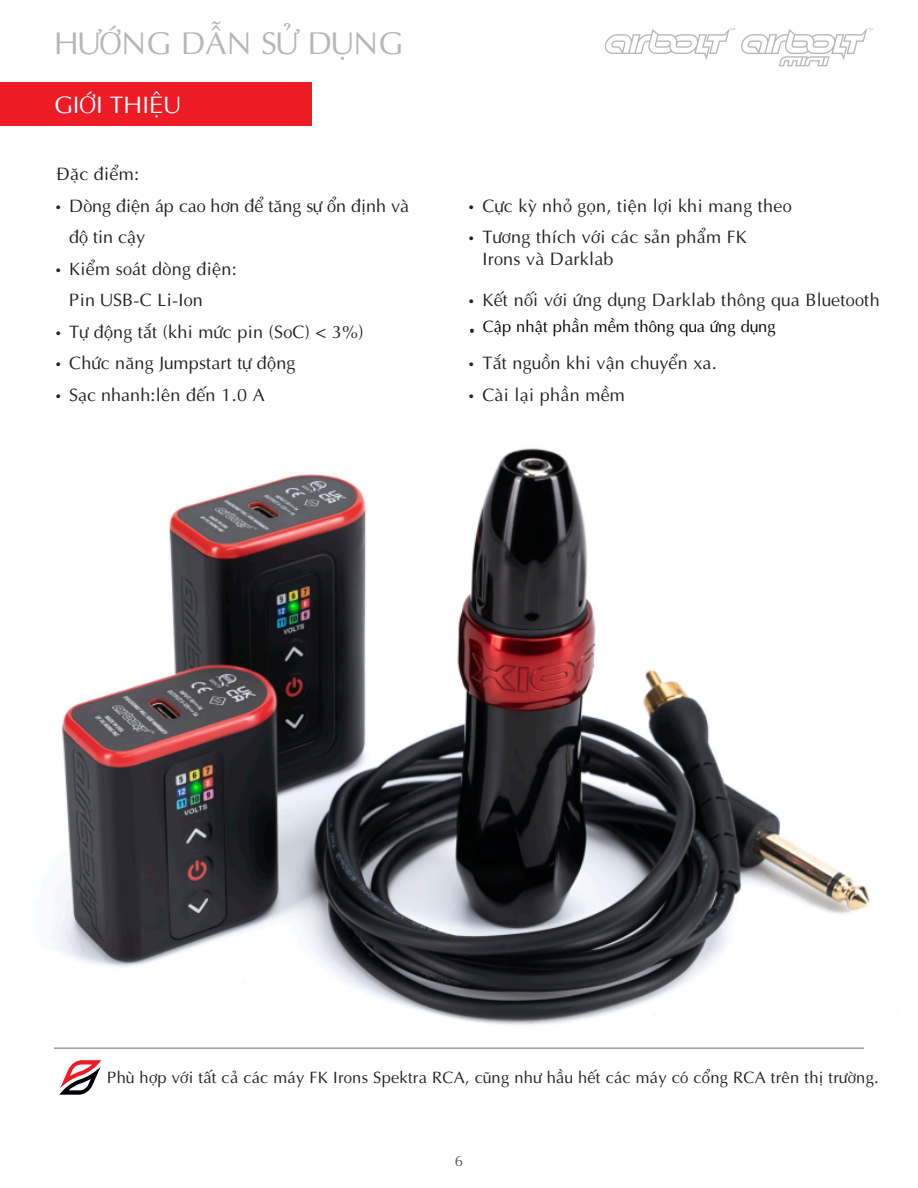
<style>
.page{position:relative;width:918px;height:1188px;background:#fff}
.page>*{position:absolute;margin:0;border:0;box-sizing:border-box;transform-origin:0 0}
.t1{font:31.65px "UTM Aptima";color:#b6b6b7}
.t2{font:24px "UTM Aptima";color:#fff}
.t3{font:18px/31.5px "UTM Aptima";letter-spacing:.01em;color:#231f20}
.t4{font:18px/31.5px "UTM Aptima";letter-spacing:-.01em;color:#231f20}
.t5{font:16.5px "UTM Aptima";letter-spacing:.01em;color:#231f20}
.t6{font:16.5px "UTM Aptima";color:#000}
.t7{font:15px "UTM Aptima";color:#58595b}
.s1{font-family:"Myriad Pro"}
</style>
<div class="page">
<svg style="left:605px;top:28px;width:130px;height:32px"></svg>
<svg style="left:741px;top:28px;width:132px;height:38px"></svg>
<div style="left:0;top:83px;width:312px;height:43px;background:#ed1c24"></div>
<svg style="left:470px;top:329px;width:4px;height:4px"></svg>
<hr style="left:54px;top:1048px;width:810px;height:1px;background:#6d6e71">
<svg style="left:59px;top:1060px;width:42px;height:35px"></svg>
<img style="left:51px;top:448px;width:819px;height:579px">
<h1 class="t1" style="left:54px;top:20px;width:351px">HƯỚNG DẪN SỬ DỤNG</h1>
<h2 class="t2" style="left:54px;top:87px;width:128px">GIỚI THIỆU</h2>
<p class="t3" style="left:56px;top:157px;width:85px">Đặc điểm:</p>
<p class="t4" style="left:69px;top:188px;width:341px;text-indent:-14px"><span class="s1">•</span> Dòng điện áp cao hơn để tăng sự ổn định và độ tin cậy</p>
<p class="t3" style="left:69px;top:251px;width:169px;text-indent:-14px"><span class="s1">•</span> Kiểm soát dòng điện:<br>Pin USB-C Li-Ion</p>
<p class="t3" style="left:56px;top:314px;width:309px"><span class="s1">•</span> Tự động tắt (khi mức pin (SoC) &lt; 3%)</p>
<p class="t3" style="left:56px;top:346px;width:241px"><span class="s1">•</span> Chức năng Jumpstart tự động</p>
<p class="t3" style="left:56px;top:377px;width:211px"><span class="s1">•</span> Sạc nhanh:lên đến 1.0 A</p>
<p class="t3" style="left:469px;top:188px;width:324px"><span class="s1">•</span> Cực kỳ nhỏ gọn, tiện lợi khi mang theo</p>
<p class="t3" style="left:482px;top:225px;width:266px;line-height:21.6px;text-indent:-14px"><span class="s1">•</span> Tương thích với các sản phẩm FK<br>Irons và Darklab</p>
<p class="t3" style="left:469px;top:283px;width:412px"><span class="s1">•</span> Kết nối với ứng dụng Darklab thông qua Bluetooth</p>
<p class="t6" style="left:483px;top:314px;width:295px">Cập nhật phần mềm thông qua ứng dụng</p>
<p class="t3" style="left:469px;top:346px;width:250px"><span class="s1">•</span> Tắt nguồn khi vận chuyển xa.</p>
<p class="t3" style="left:469px;top:377px;width:158px"><span class="s1">•</span> Cài lại phần mềm</p>
<p class="t5" style="left:107px;top:1065px;width:773px">Phù hợp với tất cả các máy FK Irons Spektra RCA, cũng như hầu hết các máy có cổng RCA trên thị trường.</p>
<p class="t7" style="left:455px;top:1150px;width:10px">6</p>
</div>
